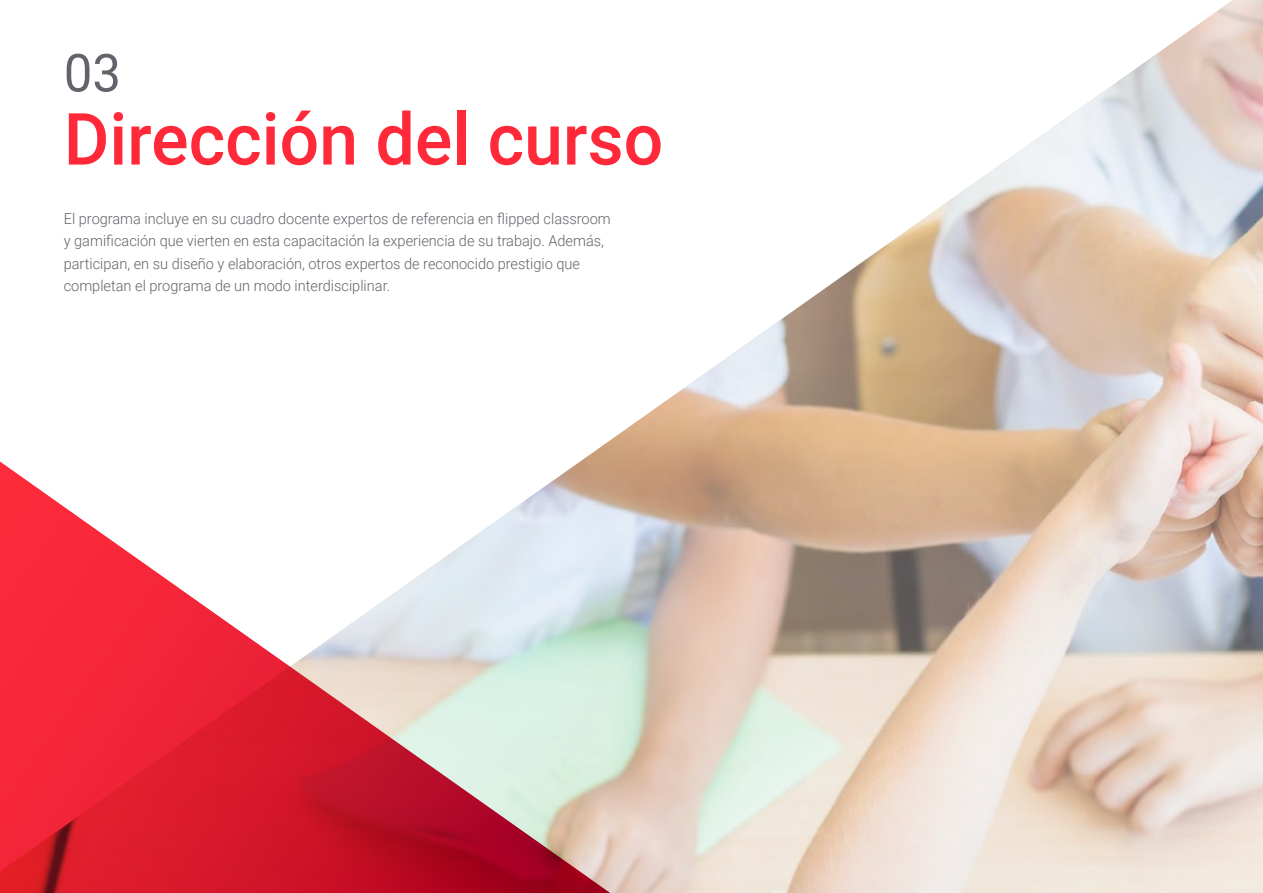
<style>
.page{position:relative;width:1263px;height:893px;background:#fff}
.page>*{position:absolute;margin:0;border:0;box-sizing:border-box;transform-origin:0 0}
.t1{font:500 72px "Roboto";color:#ff293a}
.t2{font:52.5px "Roboto";color:#61646a}
.t3{font:300 15px/22.5px "Roboto";color:#61646a}
</style>
<div class="page">
<img style="left:602px;top:0;width:661px;height:893px">
<svg style="left:0;top:446px;width:640px;height:447px"></svg>
<h2 class="t2" style="left:64px;top:36px;width:59px">03</h2>
<h1 class="t1" style="left:64px;top:89px;width:601px">Dirección del curso</h1>
<p class="t3" style="left:64px;top:207px;width:548px">El programa incluye en su cuadro docente expertos de referencia en flipped classroom y gamificación que vierten en esta capacitación la experiencia de su trabajo. Además, participan, en su diseño y elaboración, otros expertos de reconocido prestigio que completan el programa de un modo interdisciplinar.</p>
</div>
